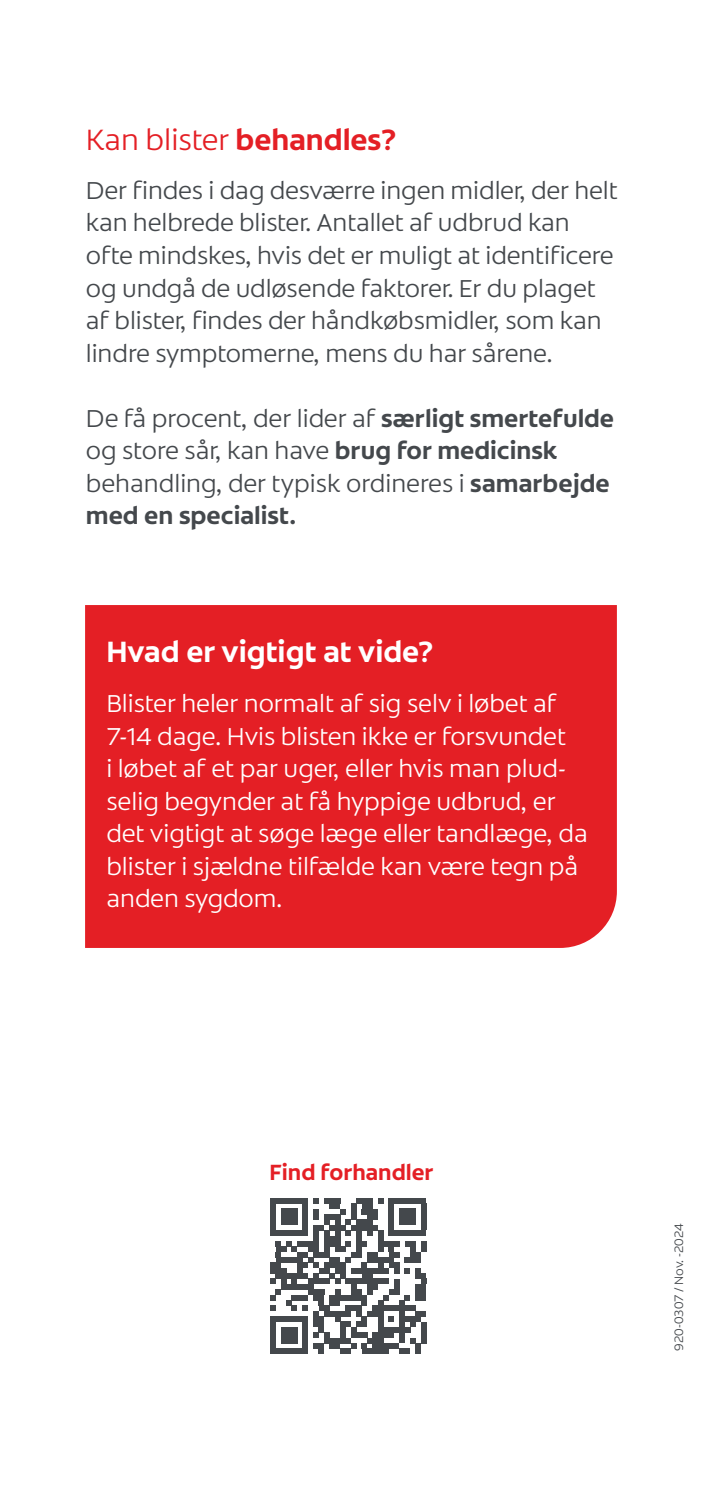
<style>
.page{position:relative;width:702px;height:1489px;background:#fff}
.page>*{position:absolute;margin:0;border:0;box-sizing:border-box;transform-origin:0 0}
.t1{font:300 30px "Colgate Ready";color:#e41f25}
.t2{font:700 30px "Colgate Ready";color:#fff}
.t3{font:300 25px/32.5px "Colgate Ready";letter-spacing:-.005em;color:#44484c}
.t4{font:300 25px/32.5px "Colgate Ready";color:#fff}
.t5{font:700 22.5px "Colgate Ready";color:#e41f25}
.t6{font:300 12.5px "Colgate Ready";letter-spacing:-.01em;color:#44484c}
.s1{font-weight:700}
</style>
<div class="page">
<div style="left:85px;top:605px;width:532px;height:342px;background:#e41f25"></div>
<div style="left:270px;top:1197px;width:38px;height:6px;background:#44484c"></div>
<svg style="left:313px;top:1198px;width:6px;height:5px"></svg>
<div style="left:324px;top:1197px;width:16px;height:6px;background:#44484c"></div>
<div style="left:356px;top:1197px;width:16px;height:6px;background:#44484c"></div>
<svg style="left:378px;top:1198px;width:5px;height:5px"></svg>
<div style="left:388px;top:1197px;width:38px;height:6px;background:#44484c"></div>
<div style="left:270px;top:1203px;width:6px;height:27px;background:#44484c"></div>
<div style="left:302px;top:1203px;width:6px;height:27px;background:#44484c"></div>
<div style="left:329px;top:1203px;width:11px;height:5px;background:#44484c"></div>
<div style="left:351px;top:1203px;width:5px;height:16px;background:#44484c"></div>
<div style="left:362px;top:1203px;width:10px;height:5px;background:#44484c"></div>
<div style="left:388px;top:1203px;width:6px;height:27px;background:#44484c"></div>
<div style="left:421px;top:1203px;width:5px;height:27px;background:#44484c"></div>
<div style="left:281px;top:1208px;width:16px;height:16px;background:#44484c"></div>
<div style="left:313px;top:1208px;width:6px;height:11px;background:#44484c"></div>
<div style="left:362px;top:1208px;width:16px;height:6px;background:#44484c"></div>
<div style="left:399px;top:1208px;width:16px;height:16px;background:#44484c"></div>
<div style="left:324px;top:1214px;width:16px;height:5px;background:#44484c"></div>
<div style="left:367px;top:1214px;width:11px;height:5px;background:#44484c"></div>
<svg style="left:324px;top:1219px;width:5px;height:5px"></svg>
<svg style="left:335px;top:1208px;width:16px;height:16px"></svg>
<div style="left:356px;top:1219px;width:16px;height:5px;background:#44484c"></div>
<div style="left:313px;top:1224px;width:11px;height:6px;background:#44484c"></div>
<div style="left:329px;top:1224px;width:16px;height:6px;background:#44484c"></div>
<div style="left:351px;top:1224px;width:27px;height:6px;background:#44484c"></div>
<div style="left:270px;top:1230px;width:38px;height:5px;background:#44484c"></div>
<div style="left:313px;top:1230px;width:6px;height:10px;background:#44484c"></div>
<svg style="left:324px;top:1230px;width:5px;height:5px"></svg>
<div style="left:378px;top:1230px;width:5px;height:10px;background:#44484c"></div>
<div style="left:388px;top:1230px;width:38px;height:5px;background:#44484c"></div>
<div style="left:324px;top:1235px;width:16px;height:11px;background:#44484c"></div>
<div style="left:297px;top:1240px;width:22px;height:6px;background:#44484c"></div>
<div style="left:378px;top:1240px;width:21px;height:6px;background:#44484c"></div>
<div style="left:405px;top:1240px;width:10px;height:6px;background:#44484c"></div>
<div style="left:421px;top:1240px;width:5px;height:11px;background:#44484c"></div>
<div style="left:308px;top:1246px;width:11px;height:5px;background:#44484c"></div>
<svg style="left:324px;top:1246px;width:5px;height:5px"></svg>
<svg style="left:335px;top:1230px;width:37px;height:21px"></svg>
<svg style="left:378px;top:1246px;width:16px;height:5px"></svg>
<svg style="left:410px;top:1246px;width:5px;height:5px"></svg>
<svg style="left:276px;top:1241px;width:21px;height:16px"></svg>
<div style="left:297px;top:1251px;width:11px;height:6px;background:#44484c"></div>
<div style="left:313px;top:1251px;width:16px;height:6px;background:#44484c"></div>
<div style="left:351px;top:1251px;width:11px;height:6px;background:#44484c"></div>
<div style="left:367px;top:1251px;width:11px;height:6px;background:#44484c"></div>
<div style="left:388px;top:1251px;width:11px;height:6px;background:#44484c"></div>
<div style="left:410px;top:1251px;width:11px;height:6px;background:#44484c"></div>
<div style="left:276px;top:1257px;width:26px;height:5px;background:#44484c"></div>
<div style="left:329px;top:1257px;width:11px;height:5px;background:#44484c"></div>
<svg style="left:345px;top:1257px;width:6px;height:5px"></svg>
<div style="left:367px;top:1257px;width:27px;height:5px;background:#44484c"></div>
<div style="left:405px;top:1257px;width:16px;height:5px;background:#44484c"></div>
<div style="left:270px;top:1262px;width:11px;height:5px;background:#44484c"></div>
<div style="left:297px;top:1262px;width:11px;height:5px;background:#44484c"></div>
<svg style="left:308px;top:1257px;width:11px;height:10px"></svg>
<div style="left:324px;top:1262px;width:21px;height:5px;background:#44484c"></div>
<svg style="left:362px;top:1262px;width:5px;height:5px"></svg>
<svg style="left:378px;top:1262px;width:5px;height:5px"></svg>
<div style="left:388px;top:1262px;width:11px;height:5px;background:#44484c"></div>
<div style="left:270px;top:1267px;width:16px;height:6px;background:#44484c"></div>
<div style="left:319px;top:1267px;width:10px;height:6px;background:#44484c"></div>
<div style="left:335px;top:1267px;width:10px;height:6px;background:#44484c"></div>
<div style="left:351px;top:1267px;width:37px;height:6px;background:#44484c"></div>
<svg style="left:394px;top:1267px;width:5px;height:6px"></svg>
<div style="left:276px;top:1273px;width:32px;height:5px;background:#44484c"></div>
<svg style="left:313px;top:1273px;width:6px;height:5px"></svg>
<div style="left:362px;top:1273px;width:10px;height:5px;background:#44484c"></div>
<svg style="left:270px;top:1278px;width:16px;height:5px"></svg>
<svg style="left:292px;top:1267px;width:10px;height:16px"></svg>
<div style="left:308px;top:1278px;width:21px;height:5px;background:#44484c"></div>
<svg style="left:329px;top:1273px;width:16px;height:10px"></svg>
<div style="left:345px;top:1278px;width:43px;height:5px;background:#44484c"></div>
<div style="left:394px;top:1278px;width:5px;height:11px;background:#44484c"></div>
<svg style="left:405px;top:1268px;width:21px;height:15px"></svg>
<div style="left:281px;top:1283px;width:32px;height:6px;background:#44484c"></div>
<svg style="left:351px;top:1283px;width:5px;height:6px"></svg>
<div style="left:367px;top:1283px;width:11px;height:6px;background:#44484c"></div>
<div style="left:415px;top:1283px;width:11px;height:17px;background:#44484c"></div>
<svg style="left:335px;top:1289px;width:5px;height:5px"></svg>
<div style="left:351px;top:1289px;width:11px;height:5px;background:#44484c"></div>
<svg style="left:367px;top:1289px;width:5px;height:5px"></svg>
<div style="left:388px;top:1289px;width:11px;height:5px;background:#44484c"></div>
<div style="left:329px;top:1294px;width:38px;height:6px;background:#44484c"></div>
<div style="left:329px;top:1300px;width:11px;height:5px;background:#44484c"></div>
<div style="left:319px;top:1305px;width:10px;height:5px;background:#44484c"></div>
<div style="left:345px;top:1305px;width:17px;height:5px;background:#44484c"></div>
<div style="left:372px;top:1305px;width:43px;height:5px;background:#44484c"></div>
<svg style="left:270px;top:1289px;width:54px;height:27px"></svg>
<div style="left:324px;top:1310px;width:27px;height:6px;background:#44484c"></div>
<div style="left:367px;top:1310px;width:16px;height:6px;background:#44484c"></div>
<div style="left:415px;top:1310px;width:11px;height:6px;background:#44484c"></div>
<div style="left:270px;top:1316px;width:38px;height:5px;background:#44484c"></div>
<div style="left:313px;top:1316px;width:11px;height:10px;background:#44484c"></div>
<svg style="left:335px;top:1316px;width:5px;height:5px"></svg>
<div style="left:399px;top:1316px;width:22px;height:5px;background:#44484c"></div>
<div style="left:270px;top:1321px;width:6px;height:27px;background:#44484c"></div>
<div style="left:302px;top:1321px;width:6px;height:27px;background:#44484c"></div>
<div style="left:340px;top:1321px;width:11px;height:5px;background:#44484c"></div>
<svg style="left:378px;top:1294px;width:37px;height:32px"></svg>
<div style="left:421px;top:1321px;width:5px;height:22px;background:#44484c"></div>
<div style="left:281px;top:1326px;width:16px;height:17px;background:#44484c"></div>
<div style="left:340px;top:1326px;width:5px;height:11px;background:#44484c"></div>
<svg style="left:351px;top:1300px;width:16px;height:32px"></svg>
<div style="left:378px;top:1326px;width:32px;height:6px;background:#44484c"></div>
<svg style="left:313px;top:1326px;width:16px;height:11px"></svg>
<div style="left:351px;top:1332px;width:16px;height:5px;background:#44484c"></div>
<div style="left:372px;top:1332px;width:22px;height:5px;background:#44484c"></div>
<div style="left:399px;top:1332px;width:6px;height:11px;background:#44484c"></div>
<div style="left:324px;top:1337px;width:27px;height:6px;background:#44484c"></div>
<div style="left:367px;top:1337px;width:16px;height:6px;background:#44484c"></div>
<svg style="left:410px;top:1338px;width:5px;height:5px"></svg>
<div style="left:313px;top:1343px;width:11px;height:5px;background:#44484c"></div>
<div style="left:329px;top:1343px;width:11px;height:5px;background:#44484c"></div>
<svg style="left:351px;top:1343px;width:5px;height:5px"></svg>
<svg style="left:362px;top:1343px;width:5px;height:5px"></svg>
<div style="left:372px;top:1343px;width:27px;height:5px;background:#44484c"></div>
<div style="left:415px;top:1343px;width:6px;height:10px;background:#44484c"></div>
<div style="left:270px;top:1348px;width:38px;height:5px;background:#44484c"></div>
<svg style="left:319px;top:1348px;width:5px;height:5px"></svg>
<div style="left:340px;top:1348px;width:11px;height:5px;background:#44484c"></div>
<div style="left:362px;top:1348px;width:26px;height:5px;background:#44484c"></div>
<div style="left:399px;top:1348px;width:11px;height:5px;background:#44484c"></div>
<p class="t1" style="left:86px;top:120px;width:312px">Kan blister <span class="s1">behandles?</span></p>
<p class="t3" style="left:86px;top:174px;width:533px">Der findes i dag desværre ingen midler, der helt kan helbrede blister. Antallet af udbrud kan ofte mindskes, hvis det er muligt at identificere og undgå de udløsende faktorer. Er du plaget af blister, findes der håndkøbsmidler, som kan lindre symptomerne, mens du har sårene.</p>
<p class="t3" style="left:86px;top:401px;width:529px">De få procent, der lider af <span class="s1">særligt smertefulde </span>og store sår, kan have <span class="s1">brug for medicinsk </span>behandling, der typisk ordineres i <span class="s1">samarbejde med en specialist.</span></p>
<p class="t2" style="left:106px;top:631px;width:328px">Hvad er vigtigt at vide?</p>
<p class="t4" style="left:106px;top:687px;width:483px">Blister heler normalt af sig selv i løbet af 7-14 dage. Hvis blisten ikke er forsvundet<br>i løbet af et par uger, eller hvis man plud&shy;selig begynder at få hyppige udbrud, er det vigtigt at søge læge eller tandlæge, da blister i sjældne tilfælde kan være tegn på anden sygdom.</p>
<p class="t5" style="left:269px;top:1156px;width:165px">Find forhandler</p>
<p class="t6" style="left:670px;top:1350px;width:128px;rotate:-90deg">920-0307 / Nov. -2024</p>
</div>
